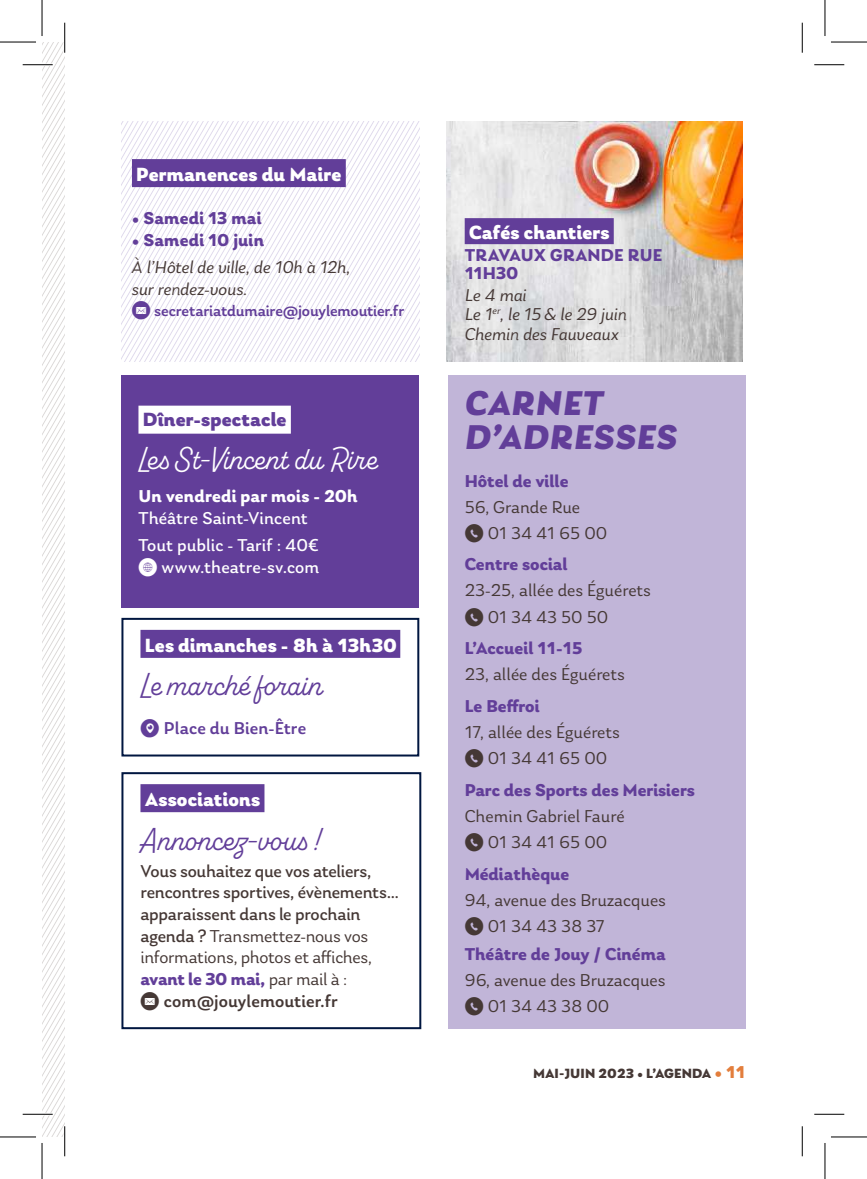
<style>
.page{position:relative;width:867px;height:1179px;background:#fff}
.page>*{position:absolute;margin:0;border:0;box-sizing:border-box;transform-origin:0 0}
.t1{font:italic 900 36px/34.4px "Laca";letter-spacing:.01em;color:#623e99}
.t2{font:32px "Alkaline";color:#623e99}
.t3{font:32px "Alkaline";letter-spacing:-.005em;color:#fff}
.t4{font:900 20px "Laca";letter-spacing:.005em;color:#fff}
.t5{font:900 20px "Laca";letter-spacing:.005em;color:#623e99}
.t6{font:18px/26px "Laca";color:#453835}
.t7{font:18px/21.6px "Laca";letter-spacing:-.015em;color:#453835}
.t8{font:700 18px/18px "Laca";color:#623e99}
.t9{font:italic 18px/19.6px "Laca";color:#453835}
.t10{font:18px/27.2px "Laca";letter-spacing:.005em;color:#fff}
.t11{font:700 18px "Laca";letter-spacing:.01em;color:#fff}
.t12{font:500 18px "Laca";letter-spacing:.005em;color:#623e99}
.t13{font:500 16px "Laca";letter-spacing:-.01em;color:#623e99}
.t14{font:900 14px "Laca";color:#453835}
.s1{font-family:"Social Media Circled";font-weight:400;font-size:18px}
.s2{font-family:"Social Media Circled"}
.s3{font-family:"Social Media Circled";font-weight:400}
.s4{font-style:inherit}
.s5{font-weight:700;color:#623e99}
.s6{font-weight:500}
.s7{font-size:18px;color:#e37e3c}
</style>
<div class="page">
<svg style="left:42px;top:42px;width:23px;height:1094px"></svg>
<svg style="left:121px;top:121px;width:298px;height:240px"></svg>
<img style="left:446px;top:121px;width:296px;height:240px">
<div style="left:140px;top:784px;width:124px;height:28px;background:#623e99"></div>
<div style="left:121px;top:772px;width:300px;height:256px;border:2px solid #001640"></div>
<div style="left:447px;top:375px;width:298px;height:653px;background:#c1b5d8"></div>
<div style="left:132px;top:159px;width:214px;height:28px;background:#623e99"></div>
<div style="left:464px;top:218px;width:149px;height:26px;background:#623e99"></div>
<div style="left:121px;top:375px;width:298px;height:232px;background:#623e99"></div>
<div style="left:138px;top:405px;width:153px;height:28px;background:#fff"></div>
<div style="left:140px;top:629px;width:260px;height:28px;background:#623e99"></div>
<div style="left:121px;top:617px;width:298px;height:139px;border:2px solid #001640"></div>
<hr style="left:23px;top:63px;width:30px;height:3px;background:#fff">
<hr style="left:23px;top:1112px;width:30px;height:3px;background:#fff">
<hr style="left:63px;top:23px;width:3px;height:30px;background:#fff">
<hr style="left:63px;top:1125px;width:3px;height:30px;background:#fff">
<hr style="left:23px;top:64px;width:30px;height:1px;background:#000">
<hr style="left:814px;top:64px;width:30px;height:1px;background:#000">
<hr style="left:23px;top:1113px;width:30px;height:1px;background:#000">
<hr style="left:814px;top:1113px;width:30px;height:1px;background:#000">
<hr style="left:64px;top:23px;width:1px;height:30px;background:#000">
<hr style="left:64px;top:1125px;width:1px;height:30px;background:#000">
<hr style="left:801px;top:23px;width:1px;height:30px;background:#000">
<hr style="left:801px;top:1125px;width:1px;height:30px;background:#000">
<hr style="left:0;top:42px;width:36px;height:1px;background:#000">
<hr style="left:830px;top:42px;width:36px;height:1px;background:#000">
<hr style="left:0;top:1136px;width:36px;height:1px;background:#000">
<hr style="left:830px;top:1136px;width:36px;height:1px;background:#000">
<hr style="left:42px;top:0;width:1px;height:36px;background:#000">
<hr style="left:42px;top:1142px;width:1px;height:36px;background:#000">
<hr style="left:824px;top:0;width:1px;height:36px;background:#000">
<hr style="left:824px;top:1142px;width:1px;height:36px;background:#000">
<p class="t4" style="left:136px;top:162px;width:206px">Permanences du Maire</p>
<p class="t8" style="left:132px;top:209px;width:131px">• Samedi 13 mai</p>
<p class="t8" style="left:132px;top:231px;width:134px">• Samedi 10 juin</p>
<p class="t9" style="left:132px;top:256px;width:220px;line-height:21.6px">À l’Hôtel de ville, de 10h à 12h, sur rendez-vous.</p>
<p class="t13" style="left:132px;top:302px;width:274px"><span class="s1">K</span> secretariatdumaire@jouylemoutier.fr</p>
<p class="t5" style="left:143px;top:407px;width:145px">Dîner-spectacle</p>
<h2 class="t3" style="left:138px;top:439px;width:240px">Les St-Vincent du Rire</h2>
<p class="t11" style="left:138px;top:485px;width:221px">Un vendredi par mois - 20h</p>
<p class="t10" style="left:138px;top:504px;width:182px">Théâtre Saint-Vincent<br>Tout public - Tarif : 40€</p>
<p class="t10" style="left:138px;top:553px;width:182px"><span class="s2">K</span> www.theatre-sv.com</p>
<p class="t4" style="left:145px;top:633px;width:254px">Les dimanches - 8h à 13h30</p>
<h2 class="t2" style="left:140px;top:665px;width:183px">Le marché forain</h2>
<p class="t12" style="left:140px;top:717px;width:167px"><span class="s3">O</span> Place du Bien-Être</p>
<p class="t4" style="left:145px;top:787px;width:117px">Associations</p>
<h2 class="t2" style="left:140px;top:819px;width:180px">Annoncez-vous !</h2>
<p class="t7" style="left:140px;top:859px;width:260px">Vous souhaitez que vos ateliers, rencontres sportives, évènements… apparaissent dans le prochain agenda ? <span class="s4">Transmettez-nous vos informations, photos et affiches, </span><span class="s5">avant le 30 mai,</span> <span class="s4">par mail à :<br></span><span class="s2">K</span> <span class="s6">com@jouylemoutier.fr</span></p>
<p class="t4" style="left:469px;top:220px;width:142px">Cafés chantiers</p>
<p class="t8" style="left:464px;top:246px;width:199px">TRAVAUX GRANDE RUE<br>11H30</p>
<p class="t9" style="left:464px;top:285px;width:164px">Le 4 mai<br>Le 1<sup>er</sup>, le 15&amp; le 29 juin<br>Chemin des Fauveaux</p>
<h1 class="t1" style="left:465px;top:385px;width:214px">CARNET<br>D’ADRESSES</h1>
<p class="t8" style="left:464px;top:471px;width:105px">Hôtel de ville</p>
<p class="t6" style="left:464px;top:493px;width:144px">56, Grande Rue<br><span class="s2">M</span> 01 34 41 65 00</p>
<p class="t8" style="left:464px;top:555px;width:104px">Centre social</p>
<p class="t6" style="left:464px;top:577px;width:188px">23-25, allée des Éguérets<br><span class="s2">M</span> 01 34 43 50 50</p>
<p class="t8" style="left:464px;top:639px;width:119px">L’Accueil 11-15</p>
<p class="t6" style="left:464px;top:661px;width:162px">23, allée des Éguérets</p>
<p class="t8" style="left:464px;top:697px;width:76px">Le Beffroi</p>
<p class="t6" style="left:464px;top:719px;width:157px">17, allée des Éguérets<br><span class="s2">M</span> 01 34 41 65 00</p>
<p class="t8" style="left:464px;top:780px;width:231px">Parc des Sports des Merisiers</p>
<p class="t6" style="left:464px;top:803px;width:161px">Chemin Gabriel Fauré<br><span class="s2">M</span> 01 34 41 65 00</p>
<p class="t8" style="left:464px;top:864px;width:106px">Médiathèque</p>
<p class="t6" style="left:464px;top:886px;width:203px">94, avenue des Bruzacques<br><span class="s2">M</span> 01 34 43 38 37</p>
<p class="t8" style="left:464px;top:944px;width:202px">Théâtre de Jouy / Cinéma</p>
<p class="t6" style="left:464px;top:967px;width:202px">96, avenue des Bruzacques<br><span class="s2">M</span> 01 34 43 38 00</p>
<p class="t14" style="left:533px;top:1065px;width:214px">MAI-JUIN 2023 • L’AGENDA <span class="s7">• 11</span></p>
</div>
